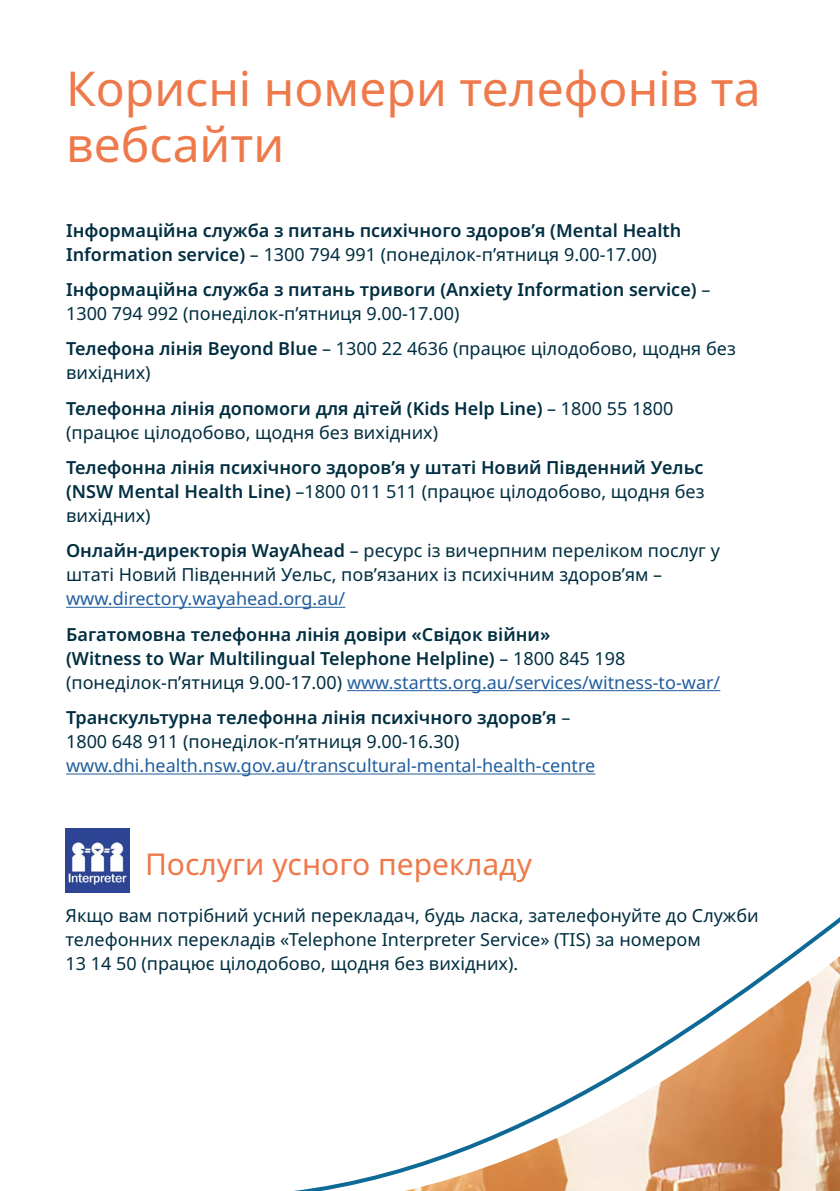
<style>
.page{position:relative;width:840px;height:1191px;background:#fff}
.page>*{position:absolute;margin:0;border:0;box-sizing:border-box;transform-origin:0 0}
.Orange_H1{font:48px/56px "Noto Sans";color:#ee794b}
.orange_H2{font:30px "Noto Sans";color:#ee794b}
.Help_body{font:600 18px/24px "Noto Sans";color:#002e41}
.Help_body-2{font:18px/24px "Noto Sans";color:#002e41}
.Help_body-3{font:18px/24px "Noto Sans";color:#215e9e}
.s1{font-weight:400}
.s2{font-weight:600}
.s3{color:#215e9e}
.s4{font-weight:400;color:#215e9e}
.s5{font-weight:600;color:#002e41}
.s6{color:#002e41}
</style>
<div class="page">
<img style="left:394px;top:954px;width:445px;height:237px">
<img style="left:65px;top:828px;width:65px;height:64px">
<hr style="left:66px;top:607px;width:279px;height:1px;background:#215e9e">
<hr style="left:347px;top:690px;width:372px;height:1px;background:#215e9e">
<hr style="left:66px;top:773px;width:529px;height:1px;background:#215e9e">
<p class="Orange_H1" style="left:66px;top:62px;width:695px">Кориснi номери телефонiв та вебсайти</p>
<p class="Help_body" style="left:66px;top:218px;width:616px">Iнформацiйна служба з питань психiчного здоров’я (Mental Health<br>Information service) <span class="s1">– 1300 794 991 (понедiлок-п’ятниця 9.00-17.00)</span></p>
<p class="Help_body" style="left:66px;top:278px;width:645px">Iнформацiйна служба з питань тривоги (Anxiety Information service) <span class="s1">–<br>1300 794 992 (понедiлок-п’ятниця 9.00-17.00)</span></p>
<p class="Help_body-2" style="left:66px;top:337px;width:671px"><span class="s2">Телефона лiнiя Beyond Blue</span> – 1300 22 4636 (працює цiлодобово, щодня без вихiдних)</p>
<p class="Help_body-2" style="left:66px;top:396px;width:608px"><span class="s2">Телефонна лiнiя допомоги для дiтей (Kids Help Line)</span> – 1800 55 1800 (працює цiлодобово, щодня без вихiдних)</p>
<p class="Help_body" style="left:66px;top:456px;width:639px;text-align:justify">Телефонна лiнiя психiчного здоров’я у штатi Новий Пiвденний Уельс (NSW Mental Health Line) <span class="s1">–1800 011 511 (працює цiлодобово, щодня без вихiдних)</span></p>
<p class="Help_body-2" style="left:66px;top:539px;width:655px"><span class="s2">Онлайн-директорiя WayAhead</span> – ресурс iз вичерпним перелiком послуг у штатi Новий Пiвденний Уельс, пов’язаних iз психiчним здоров’ям – <span class="s3">www.directory.wayahead.org.au/</span></p>
<p class="Help_body" style="left:66px;top:622px;width:655px">Багатомовна телефонна лiнiя довiри «Свiдок вiйни»<br>(Witness to War Multilingual Telephone Helpline) <span class="s1">– 1800 845 198 (понедiлок-п’ятниця 9.00-17.00)</span> <span class="s4">www.startts.org.au/services/witness-to-war/</span></p>
<p class="Help_body-3" style="left:66px;top:706px;width:530px"><span class="s5">Транскультурна телефонна лiнiя психiчного здоров’я</span> <span class="s6">–<br>1800 648 911 (понедiлок-п’ятниця 9.00-16.30) </span>www.dhi.health.nsw.gov.au/transcultural-mental-health-centre</p>
<p class="orange_H2" style="left:145px;top:843px;width:388px">Послуги усного перекладу</p>
<p class="Help_body-2" style="left:65px;top:904px;width:694px">Якщо вам потрiбний усний перекладач, будь ласка, зателефонуйте до Служби телефонних перекладiв «Telephone Interpreter Service» (TIS) за номером<br>13 14 50 (працює цiлодобово, щодня без вихiдних).</p>
</div>
